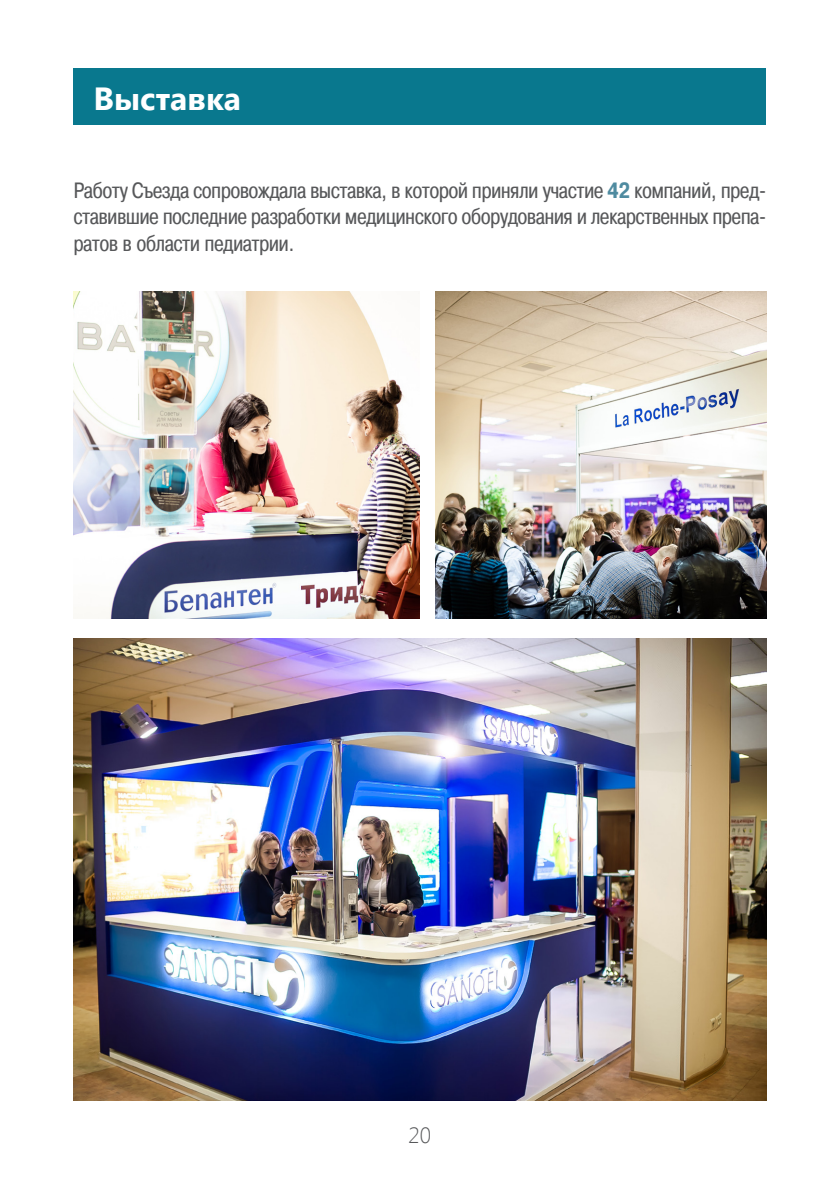
<style>
.page{position:relative;width:840px;height:1191px;background:#fff}
.page>*{position:absolute;margin:0;border:0;box-sizing:border-box;transform-origin:0 0}
.t1{font:700 32px "Segoe UI";color:#fff}
.t2{font:22px/26.4px "Pragmatica Cond C";color:#57585a;text-align:justify}
.t3{font:300 22px "Segoe UI";color:#57585a}
.s1{font-weight:700;color:#4f8ba0}
</style>
<div class="page">
<div style="left:74px;top:68px;width:691px;height:57px;background:#09788e"></div>
<img style="left:435px;top:291px;width:330px;height:327px">
<img style="left:74px;top:639px;width:691px;height:461px">
<img style="left:74px;top:291px;width:346px;height:327px">
<h1 class="t1" style="left:94px;top:76px;width:149px">Выставка</h1>
<p class="t2" style="left:74px;top:177px;width:693px">Работу Съезда сопровождала выставка, в которой приняли участие <span class="s1">42</span> компаний, пред&shy;ставившие последние разработки медицинского оборудования и лекарственных препа&shy;ратов в области педиатрии.</p>
<p class="t3" style="left:408px;top:1120px;width:24px">20</p>
</div>
